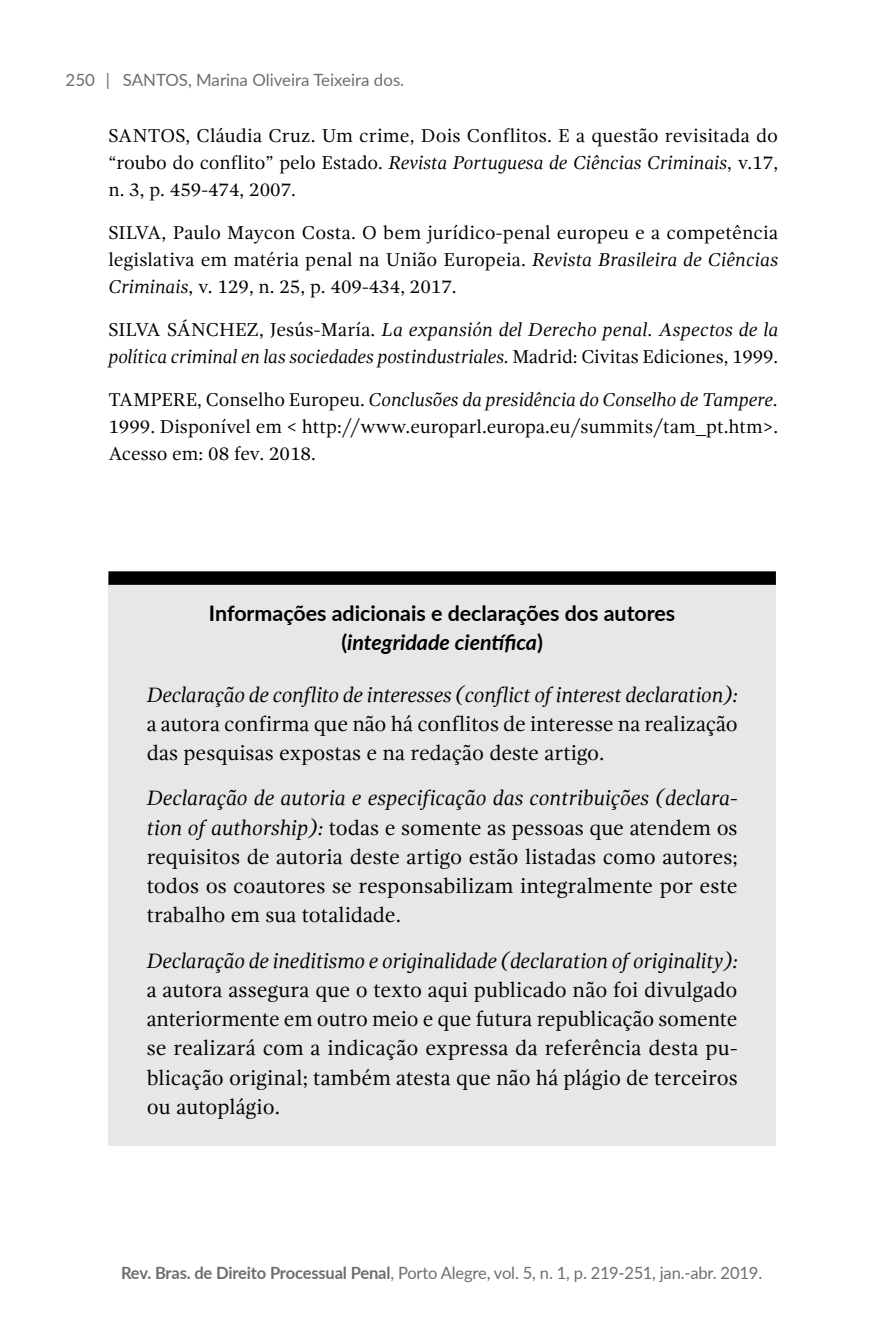
<style>
.page{position:relative;width:893px;height:1340px;background:#fff}
.page>*{position:absolute;margin:0;border:0;box-sizing:border-box;transform-origin:0 0}
.t1{font:21.38px/29.2px "Gandhi Serif";color:#000;text-align:justify}
.t2{font:italic 21.38px "Gandhi Serif";letter-spacing:-.005em;color:#000}
.t3{font:700 21.38px/29.2px "Lato";color:#000;text-align:center}
.t4{font:19.12px/27px "Gandhi Serif";color:#000;text-align:justify}
.t5{font:italic 19.12px/27px "Gandhi Serif";letter-spacing:-.005em;color:#000}
.t6{font:16.88px "Lato";letter-spacing:-.01em;color:#6d6e71}
.s1{font-style:italic}
.s2{font-style:normal}
.s3{font-weight:700}
</style>
<div class="page">
<div style="left:108px;top:578px;width:668px;height:567px;background:#e6e7e8"></div>
<div style="left:108px;top:571px;width:668px;height:14px;background:#000"></div>
<p class="t6" style="left:66px;top:67px;width:340px">250 | Santos, Marina Oliveira Teixeira dos.</p>
<p class="t4" style="left:108px;top:122px;width:671px">SANTOS, Cláudia Cruz. Um crime, Dois Conflitos. E a questão revisitada do “roubo do conflito” pelo Estado. <span class="s1">Revista Portuguesa de Ciências Criminais</span>, v.17, n. 3, p. 459-474, 2007.</p>
<p class="t4" style="left:108px;top:219px;width:671px">SILVA, Paulo Maycon Costa. O bem jurídico-penal europeu e a competência legislativa em matéria penal na União Europeia. <span class="s1">Revista Brasileira de Ciências Criminais</span>, v. 129, n. 25, p. 409-434, 2017.</p>
<p class="t5" style="left:108px;top:316px;width:671px"><span class="s2">SILVA SÁNCHEZ, Jesús-María.</span> La expansión del Derecho penal. Aspectos de la política criminal en las sociedades postindustriales. <span class="s2">Madrid: Civitas Ediciones, 1999.</span></p>
<p class="t4" style="left:108px;top:386px;width:671px">TAMPERE, Conselho Europeu. <span class="s1">Conclusões da presidência do Conselho de Tampere.<br></span>1999. Disponível em &lt; http://www.europarl.europa.eu/summits/tam_pt.htm&gt;.<br>Acesso em: 08 fev. 2018.</p>
<p class="t3" style="left:209px;top:597px;width:468px">Informações adicionais e declarações dos autores (<span class="s1">integridade científica</span>)</p>
<p class="t2" style="left:147px;top:682px;width:593px">Declaração de conflito de interesses (conflict of interest declaration):</p>
<p class="t1" style="left:147px;top:709px;width:593px">a autora confirma que não há conflitos de interesse na realização das pesquisas expostas e na redação deste artigo.</p>
<p class="t1" style="left:147px;top:783px;width:593px"><span class="s1">Declaração de autoria e especificação das contribuições (declara&shy;tion of authorship):</span> todas e somente as pessoas que atendem os requisitos de autoria deste artigo estão listadas como autores; todos os coautores se responsabilizam integralmente por este trabalho em sua totalidade.</p>
<p class="t2" style="left:147px;top:948px;width:592px">Declaração de ineditismo e originalidade (declaration of originality):</p>
<p class="t1" style="left:147px;top:975px;width:592px">a autora assegura que o texto aqui publicado não foi divulgado anteriormente em outro meio e que futura republicação somente se realizará com a indicação expressa da referência desta pu&shy;blicação original; também atesta que não há plágio de terceiros ou autoplágio.</p>
<p class="t6" style="left:121px;top:1260px;width:643px"><span class="s3">Rev. Bras. de Direito Processual Penal</span>, Porto Alegre, vol. 5, n. 1, p. 219-251, jan.-abr. 2019.</p>
</div>
